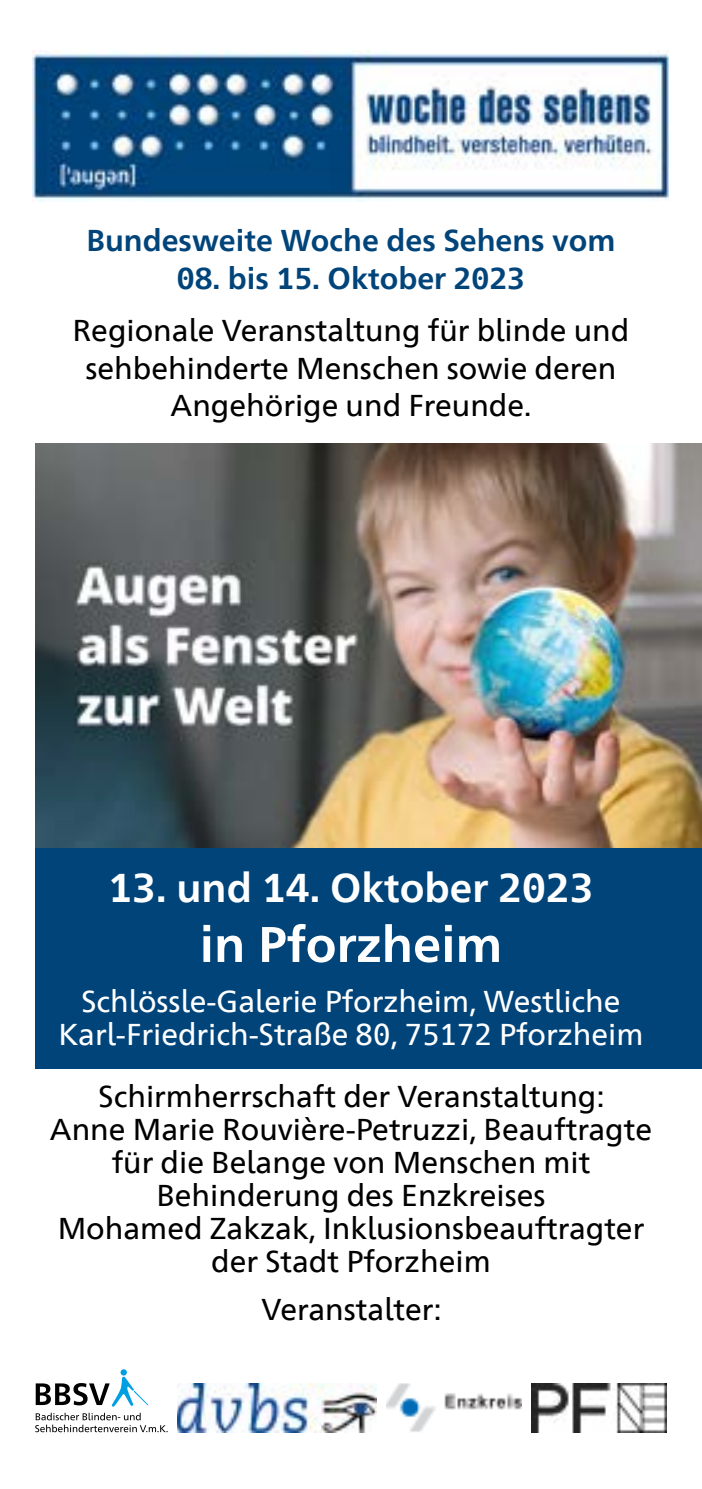
<style>
.page{position:relative;width:702px;height:1489px;background:#fff}
.page>*{position:absolute;margin:0;border:0;box-sizing:border-box;transform-origin:0 0}
.H1_Headline{font:700 50px "Frutiger Neue 1450 Pro";color:#fff}
.H1_Headline-2{font:700 40px "Frutiger Neue 1450 Pro";color:#fff}
.P_Fließtext{font:30px/33px "Frutiger Neue 1450 Pro";color:#000;text-align:center}
.P_Fließtext-2{font:30px/33px "Frutiger Neue 1450 Pro";color:#fff;text-align:center}
.H1_Headline-3{font:700 30px "Frutiger Neue 1450 Pro";color:#00447a}
</style>
<div class="page">
<div style="left:35px;top:847px;width:667px;height:221px;background:#00447a"></div>
<img style="left:33px;top:51px;width:635px;height:151px">
<img style="left:35px;top:443px;width:667px;height:404px">
<div style="left:120px;top:1369px;width:7px;height:6px;background:#009fe3;border-radius:50%"></div>
<svg style="left:35px;top:1412px;width:131px;height:19px"></svg>
<svg style="left:36px;top:1375px;width:112px;height:31px"></svg>
<img style="left:177px;top:1383px;width:199px;height:48px">
<img style="left:386px;top:1383px;width:135px;height:48px">
<img style="left:531px;top:1383px;width:135px;height:48px">
<h1 class="H1_Headline-3" style="left:86px;top:219px;width:530px">Bundesweite Woche des Sehens vom</h1>
<h1 class="H1_Headline-3" style="left:177px;top:257px;width:350px">08. bis 15. Oktober 2023</h1>
<p class="P_Fließtext" style="left:73px;top:310px;width:558px;line-height:37.5px">Regionale Veranstaltung für blinde und sehbehinderte Menschen sowie deren<br>Angehörige und Freunde.</p>
<h1 class="H1_Headline-2" style="left:108px;top:859px;width:486px">13. und 14. Oktober 2023</h1>
<h1 class="H1_Headline" style="left:199px;top:908px;width:304px">in Pforzheim</h1>
<p class="P_Fließtext-2" style="left:59px;top:982px;width:586px">Schlössle-Galerie Pforzheim, Westliche<br>Karl-Friedrich-Straße 80, 75172 Pforzheim</p>
<p class="P_Fließtext" style="left:99px;top:1077px;width:507px">Schirmherrschaft der Veranstaltung:</p>
<p class="P_Fließtext" style="left:50px;top:1110px;width:603px">Anne Marie Rouvière-Petruzzi, Beauftragte für die Belange von Menschen mit<br>Behinderung des Enzkreises</p>
<p class="P_Fließtext" style="left:58px;top:1209px;width:588px">Mohamed Zakzak, Inklusionsbeauftragter der Stadt Pforzheim</p>
<p class="P_Fließtext" style="left:261px;top:1290px;width:182px">Veranstalter:</p>
</div>
